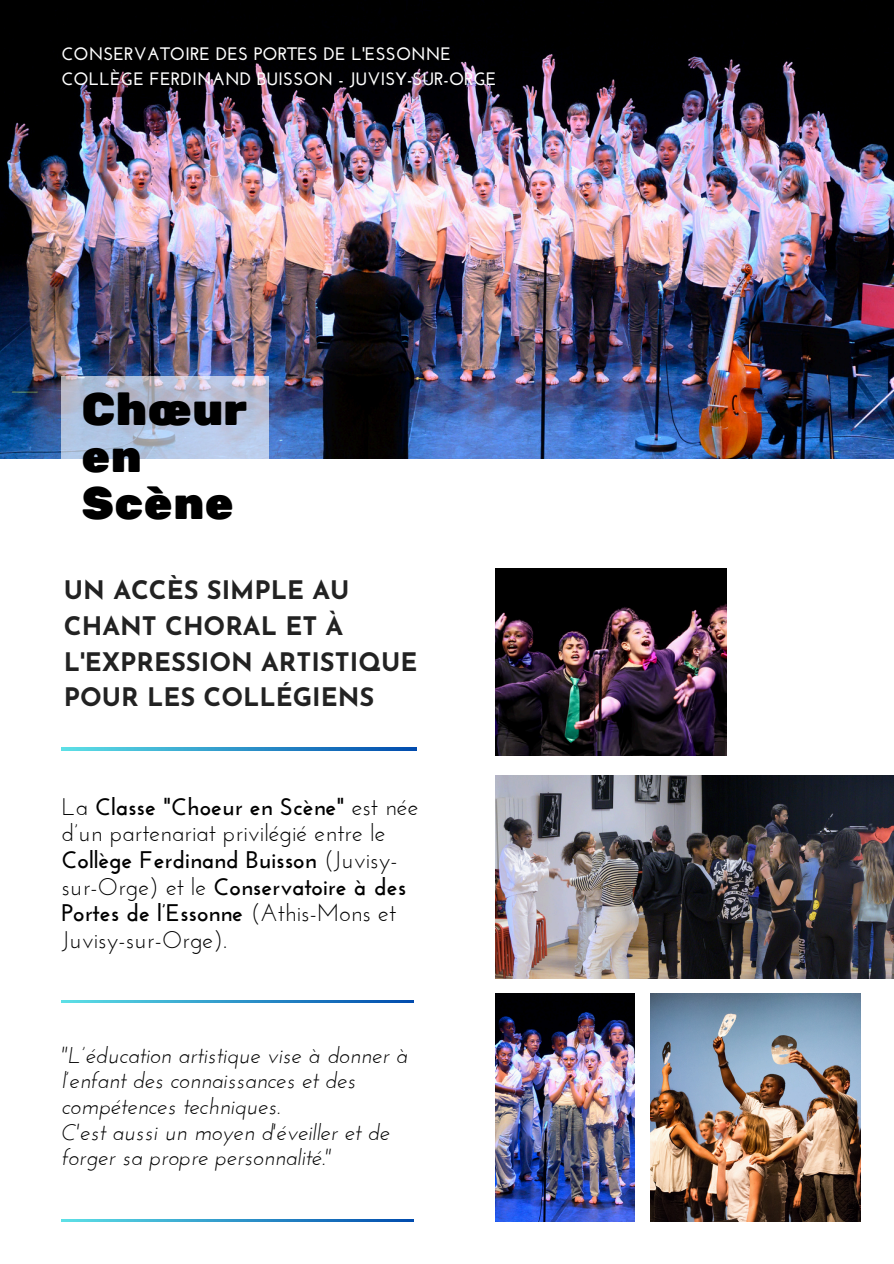
<style>
.page{position:relative;width:894px;height:1264px;background:#fff}
.page>*{position:absolute;margin:0;border:0;box-sizing:border-box;transform-origin:0 0}
.t1{font:45.3px/47.1px "Rubik One";letter-spacing:.01em;color:#000}
.t2{font:700 25.5px/35.7px "Josefin Sans";color:#222}
.t3{font:24px/26.5px "Josefin Sans";color:#000}
.t4{font:italic 22.65px/25.5px "Josefin Sans";letter-spacing:-.005em;color:#000}
.t5{font:700 18px "Josefin Sans";color:#fff}
.s1{font-weight:700}
</style>
<div class="page">
<img style="left:0;top:0;width:893px;height:458px">
<svg style="left:61px;top:376px;width:207px;height:83px;background:#b5c1da"></svg>
<img style="left:495px;top:568px;width:231px;height:187px">
<img style="left:495px;top:775px;width:397px;height:203px">
<img style="left:650px;top:993px;width:210px;height:228px">
<img style="left:495px;top:993px;width:139px;height:228px">
<p class="t5" style="left:61px;top:47px;width:391px">CONSERVATOIRE DES PORTES DE L'ESSONNE</p>
<p class="t5" style="left:61px;top:72px;width:436px">COLLÈGE FERDINAND BUISSON - JUVISY-SUR-ORGE</p>
<h2 class="t1" style="left:81px;top:387px;width:168px">Chœur en<br>Scène</h2>
<p class="t2" style="left:64px;top:575px;width:355px">UN ACCÈS SIMPLE AU<br>CHANT CHORAL ET À<br>L'EXPRESSION ARTISTIQUE<br>POUR LES COLLÉGIENS</p>
<p class="t3" style="left:61px;top:795px;width:358px">La <span class="s1">Classe "Choeur en Scène"</span> est née d’un partenariat privilégié entre le <span class="s1">Collège Ferdinand Buisson</span> (Juvisy&shy;sur-Orge) et le <span class="s1">Conservatoire à des Portes de l’Essonne</span> (Athis-Mons et Juvisy-sur-Orge).</p>
<p class="t4" style="left:61px;top:1044px;width:348px">"L’éducation artistique vise à donner à l’enfant des connaissances et des compétences techniques.<br>C'est aussi un moyen d'éveiller et de forger sa propre personnalité."</p>
</div>
